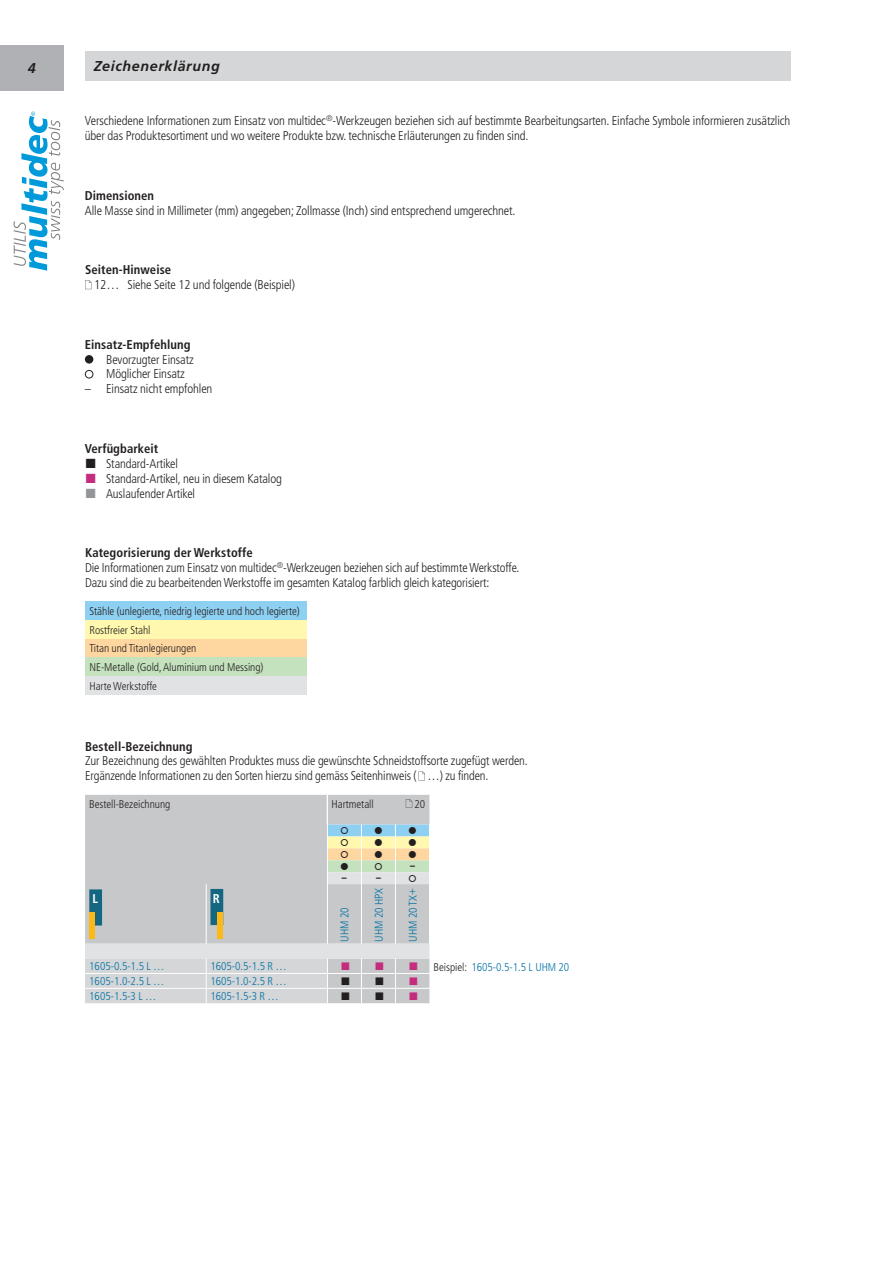
<style>
.page{position:relative;width:893px;height:1263px;background:#fff}
.page>*{position:absolute;margin:0;border:0;box-sizing:border-box;transform-origin:0 0}
.t1{font:italic 700 14.25px "Frutiger LT Std";letter-spacing:.045em;color:#231f20}
.t2{font:300 condensed 12.75px/14.9px "Frutiger LT Std";letter-spacing:-.01em;color:#231f20}
.t3{font:700 condensed 12.75px "Frutiger LT Std";letter-spacing:.005em;color:#231f20}
.t4{font:700 condensed 12.75px "Frutiger LT Std";color:#fff}
.t5{font:300 condensed 11.25px/18.8px "Frutiger LT Std";letter-spacing:-.005em;color:#231f20}
.t6{font:300 condensed 11.25px "Frutiger LT Std";letter-spacing:-.005em;color:#0071a5}
.t7{font:900 condensed 9.75px "Frutiger LT Std";color:#231f20}
.s1{font-weight:700}
.s2{color:#231f20}
</style>
<div class="page">
<div style="left:0;top:45px;width:64px;height:45px;background:#b0b1b5"></div>
<div style="left:85px;top:51px;width:706px;height:30px;background:#d5d6d8"></div>
<svg style="left:14px;top:112px;width:50px;height:159px"></svg>
<div style="left:85px;top:601px;width:221px;height:19px;background:#8ed0f2"></div>
<div style="left:85px;top:620px;width:221px;height:19px;background:#fff8ae"></div>
<div style="left:85px;top:639px;width:221px;height:18px;background:#fed7a0"></div>
<div style="left:85px;top:657px;width:221px;height:19px;background:#c4e2bd"></div>
<div style="left:85px;top:676px;width:221px;height:19px;background:#e1e2e4"></div>
<div style="left:85px;top:795px;width:344px;height:30px;background:#c7c8ca"></div>
<svg style="left:406px;top:799px;width:6px;height:9px"></svg>
<div style="left:85px;top:355px;width:8px;height:9px;background:#231f20;border-radius:50%"></div>
<div style="left:85px;top:370px;width:8px;height:8px;border:1px solid #231f20;border-radius:50%"></div>
<svg style="left:85px;top:280px;width:7px;height:9px"></svg>
<svg style="left:418px;top:771px;width:7px;height:9px"></svg>
<hr style="left:327px;top:795px;width:1px;height:30px;background:#fff">
<svg style="left:85px;top:825px;width:345px;height:178px;background:#cbcecd"></svg>
<p class="t1" style="left:28px;top:60px;width:9px">4</p>
<p class="t1" style="left:94px;top:58px;width:128px">Zeichenerklärung</p>
<p class="t2" style="left:85px;top:114px;width:707px">Verschiedene Informationen zum Einsatz von multidec<sup>®</sup>-Werkzeugen beziehen sich auf bestimmte Bearbeitungsarten. Einfache Symbole informieren zusätzlich über das Produktesortiment und wo weitere Produkte bzw. technische Erläuterungen zu finden sind.</p>
<p class="t3" style="left:85px;top:188px;width:71px">Dimensionen</p>
<p class="t2" style="left:85px;top:203px;width:432px">Alle Masse sind in Millimeter (mm) angegeben; Zollmasse (Inch) sind entsprechend umgerechnet.</p>
<p class="t3" style="left:85px;top:262px;width:88px">Seiten-Hinweise</p>
<p class="t2" style="left:94px;top:277px;width:202px">12… Siehe Seite 12 und folgende (Beispiel)</p>
<p class="t3" style="left:85px;top:337px;width:107px">Einsatz-Empfehlung</p>
<p class="t2" style="left:106px;top:352px;width:89px">Bevorzugter Einsatz<br>Möglicher Einsatz</p>
<p class="t2" style="left:85px;top:382px;width:129px">– Einsatz nicht empfohlen</p>
<p class="t3" style="left:85px;top:441px;width:75px">Verfügbarkeit</p>
<p class="t2" style="left:106px;top:456px;width:177px">Standard-Artikel<br>Standard-Artikel, neu in diesem Katalog<br>Auslaufender Artikel</p>
<p class="t2" style="left:85px;top:545px;width:436px"><span class="s1">Kategorisierung der Werkstoffe<br></span>Die Informationen zum Einsatz von multidec<sup>®</sup>-Werkzeugen beziehen sich auf bestimmte Werkstoffe.<br>Dazu sind die zu bearbeitenden Werkstoffe im gesamten Katalog farblich gleich kategorisiert:</p>
<p class="t5" style="left:89px;top:602px;width:212px">Stähle (unlegierte, niedrig legierte und hoch legierte)<br>Rostfreier Stahl<br>Titan und Titanlegierungen<br>NE-Metalle (Gold, Aluminium und Messing)<br>Harte Werkstoffe</p>
<p class="t3" style="left:85px;top:738px;width:109px">Bestell-Bezeichnung</p>
<p class="t2" style="left:85px;top:754px;width:444px">Zur Bezeichnung des gewählten Produktes muss die gewünschte Schneidstoffsorte zugefügt werden.<br>Ergänzende Informationen zu den Sorten hierzu sind gemäss Seitenhinweis ( …) zu finden.</p>
<p class="t5" style="left:89px;top:794px;width:83px">Bestell-Bezeichnung</p>
<p class="t5" style="left:331px;top:794px;width:44px">Hartmetall</p>
<p class="t7" style="left:342px;top:872px;width:6px">–</p>
<p class="t7" style="left:376px;top:872px;width:6px">–</p>
<p class="t5" style="left:414px;top:795px;width:12px">20</p>
<p class="t7" style="left:410px;top:860px;width:6px">–</p>
<p class="t4" style="left:92px;top:891px;width:7px">L</p>
<p class="t4" style="left:213px;top:891px;width:9px">R</p>
<p class="t6" style="left:89px;top:960px;width:77px">1605-0.5-1.5 L …</p>
<p class="t6" style="left:210px;top:960px;width:78px">1605-0.5-1.5 R …</p>
<p class="t6" style="left:89px;top:975px;width:77px">1605-1.0-2.5 L …</p>
<p class="t6" style="left:210px;top:975px;width:78px">1605-1.0-2.5 R …</p>
<p class="t6" style="left:89px;top:990px;width:69px">1605-1.5-3 L …</p>
<p class="t6" style="left:210px;top:990px;width:70px">1605-1.5-3 R …</p>
<p class="t6" style="left:338px;top:941px;width:36px;rotate:-90deg">UHM 20</p>
<p class="t6" style="left:372px;top:941px;width:55px;rotate:-90deg">UHM 20 HPX</p>
<p class="t6" style="left:406px;top:941px;width:55px;rotate:-90deg">UHM 20 TX+</p>
<p class="t6" style="left:434px;top:960px;width:137px"><span class="s2">Beispiel:</span> 1605-0.5-1.5 L UHM 20</p>
</div>
